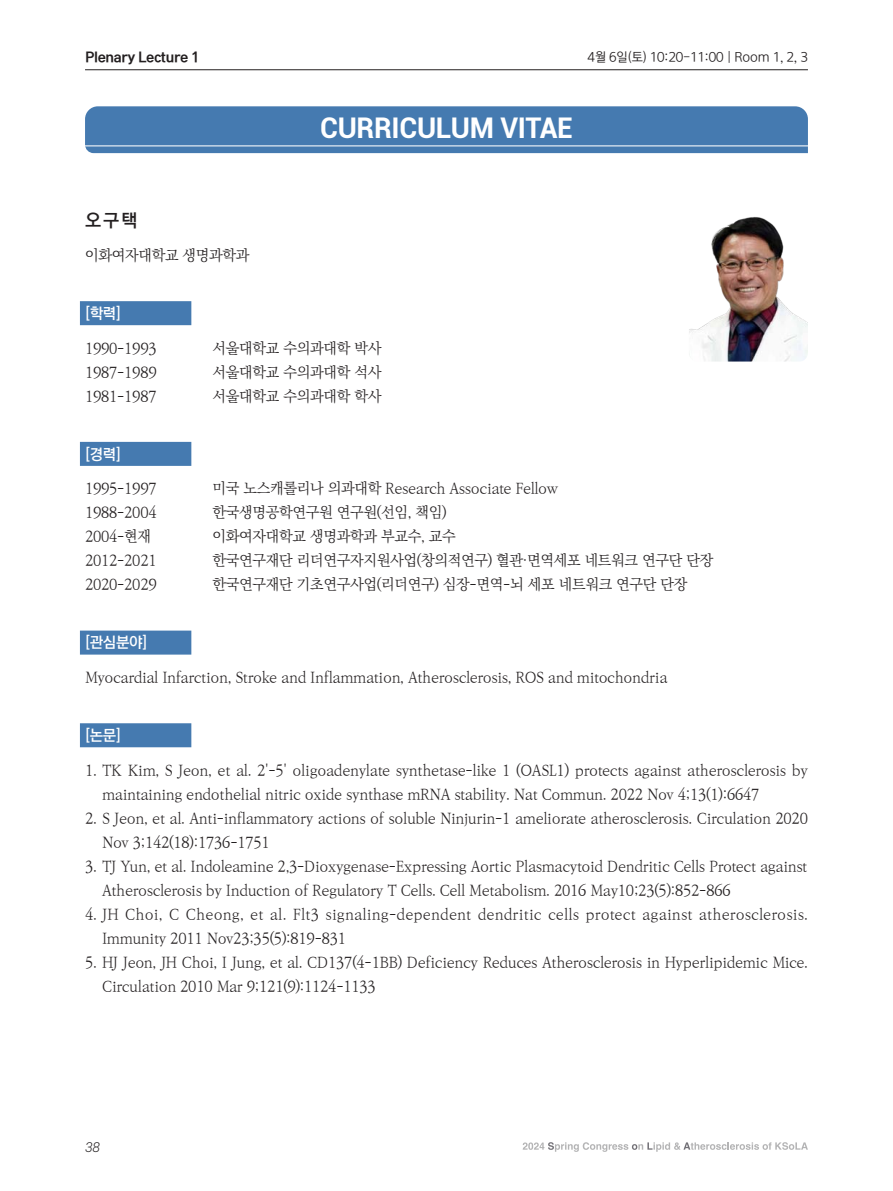
<style>
.page{position:relative;width:893px;height:1191px;background:#fff}
.page>*{position:absolute;margin:0;border:0;box-sizing:border-box;transform-origin:0 0}
.t1{font:700 28.5px "Roboto";letter-spacing:-.01em;color:#fff}
.cv-연자명{font:18px "Rix Sin Go B";color:#231f20}
.cv-내용-논문{font:300 15px/24px "Ko Pub World Batang";letter-spacing:-.02em;color:#231f20}
.cv-내용{font:300 15px "Ko Pub World Batang";letter-spacing:-.02em;color:#231f20}
.cv-내용-논문-2{font:300 15px/24px "Ko Pub World Batang";letter-spacing:.015em;color:#231f20}
.cv-구분{font:15px "Rix Sin Go B";letter-spacing:-.02em;color:#fff}
.t2{font:13.5px "Rix Head B";letter-spacing:-.03em;color:#231f20}
.t3{font:italic 300 13.5px "Roboto";color:#231f20}
.상단-장소{font:12.75px "Rix Sin Go R";letter-spacing:-.01em;color:#231f20}
</style>
<div class="page">
<hr style="left:85px;top:69px;width:723px;height:1px;background:#231f20">
<div style="left:85px;top:106px;width:723px;height:47px;background:#457ab0"></div>
<hr style="left:81px;top:145px;width:731px;height:1px;background:#fff">
<svg style="left:523px;top:1142px;width:285px;height:9px"></svg>
<div style="left:80px;top:301px;width:111px;height:24px;background:#457ab0"></div>
<div style="left:80px;top:442px;width:111px;height:24px;background:#457ab0"></div>
<div style="left:80px;top:630px;width:111px;height:24px;background:#457ab0"></div>
<div style="left:80px;top:723px;width:111px;height:24px;background:#457ab0"></div>
<img style="left:689px;top:217px;width:119px;height:144px">
<p class="t2" style="left:85px;top:50px;width:116px">Plenary Lecture 1</p>
<p class="상단-장소" style="left:588px;top:50px;width:222px">4월 6일(토) 10:20-11:00 | Room 1, 2, 3</p>
<h1 class="t1" style="left:320px;top:108px;width:254px">CURRICULUM VITAE</h1>
<p class="cv-연자명" style="left:85px;top:209px;width:54px">오구택</p>
<p class="cv-내용" style="left:85px;top:244px;width:166px">이화여자대학교 생명과학과</p>
<p class="cv-구분" style="left:85px;top:304px;width:38px">[학력]</p>
<p class="cv-내용" style="left:85px;top:337px;width:73px">1990-1993</p>
<p class="cv-내용" style="left:213px;top:337px;width:170px">서울대학교 수의과대학 박사</p>
<p class="cv-내용" style="left:85px;top:361px;width:73px">1987-1989</p>
<p class="cv-내용" style="left:213px;top:361px;width:170px">서울대학교 수의과대학 석사</p>
<p class="cv-내용" style="left:85px;top:385px;width:73px">1981-1987</p>
<p class="cv-내용" style="left:213px;top:385px;width:170px">서울대학교 수의과대학 학사</p>
<p class="cv-구분" style="left:85px;top:445px;width:38px">[경력]</p>
<p class="cv-내용" style="left:85px;top:477px;width:73px">1995-1997</p>
<p class="cv-내용" style="left:213px;top:477px;width:347px">미국 노스캐롤리나 의과대학 Research Associate Fellow</p>
<p class="cv-내용" style="left:85px;top:501px;width:73px">1988-2004</p>
<p class="cv-내용" style="left:213px;top:501px;width:236px">한국생명공학연구원 연구원(선임, 책임)</p>
<p class="cv-내용" style="left:85px;top:525px;width:68px">2004-현재</p>
<p class="cv-내용" style="left:213px;top:525px;width:245px">이화여자대학교 생명과학과 부교수, 교수</p>
<p class="cv-내용" style="left:85px;top:549px;width:73px">2012-2021</p>
<p class="cv-내용" style="left:213px;top:549px;width:502px">한국연구재단 리더연구자지원사업(창의적연구) 혈관·면역세포 네트워크 연구단 단장</p>
<p class="cv-내용" style="left:85px;top:573px;width:73px">2020-2029</p>
<p class="cv-내용" style="left:213px;top:573px;width:476px">한국연구재단 기초연구사업(리더연구) 심장-면역-뇌 세포 네트워크 연구단 단장</p>
<p class="cv-구분" style="left:85px;top:633px;width:64px">[관심분야]</p>
<p class="cv-내용" style="left:85px;top:666px;width:584px">Myocardial Infarction, Stroke and Inflammation, Atherosclerosis, ROS and mitochondria</p>
<p class="cv-구분" style="left:85px;top:726px;width:38px">[논문]</p>
<p class="cv-내용-논문" style="left:102px;top:758px;width:707px;text-indent:-17px">1. TK Kim, S Jeon, et al. 2'-5' oligoadenylate synthetase‑like 1 (OASL1) protects against atherosclerosis by maintaining endothelial nitric oxide synthase mRNA stability. Nat Commun. 2022 Nov 4;13(1):6647</p>
<p class="cv-내용-논문" style="left:102px;top:806px;width:707px;text-indent:-17px">2. S Jeon, et al. Anti-inflammatory actions of soluble Ninjurin-1 ameliorate atherosclerosis. Circulation 2020<br>Nov 3;142(18):1736-1751</p>
<p class="cv-내용-논문" style="left:102px;top:854px;width:707px;text-indent:-17px">3. TJ Yun, et al. Indoleamine 2,3-Dioxygenase-Expressing Aortic Plasmacytoid Dendritic Cells Protect against<br>Atherosclerosis by Induction of Regulatory T Cells. Cell Metabolism. 2016 May10;23(5):852-866</p>
<p class="cv-내용-논문-2" style="left:102px;top:902px;width:707px;text-indent:-17px">4. JH Choi, C Cheong, et al. Flt3 signaling-dependent dendritic cells protect against atherosclerosis.<br>Immunity 2011 Nov23;35(5):819-831</p>
<p class="cv-내용-논문" style="left:102px;top:950px;width:707px;text-indent:-17px">5. HJ Jeon, JH Choi, I Jung, et al. CD137(4-1BB) Deficiency Reduces Atherosclerosis in Hyperlipidemic Mice.<br>Circulation 2010 Mar 9;121(9):1124-1133</p>
<p class="t3" style="left:85px;top:1137px;width:16px">38</p>
</div>
